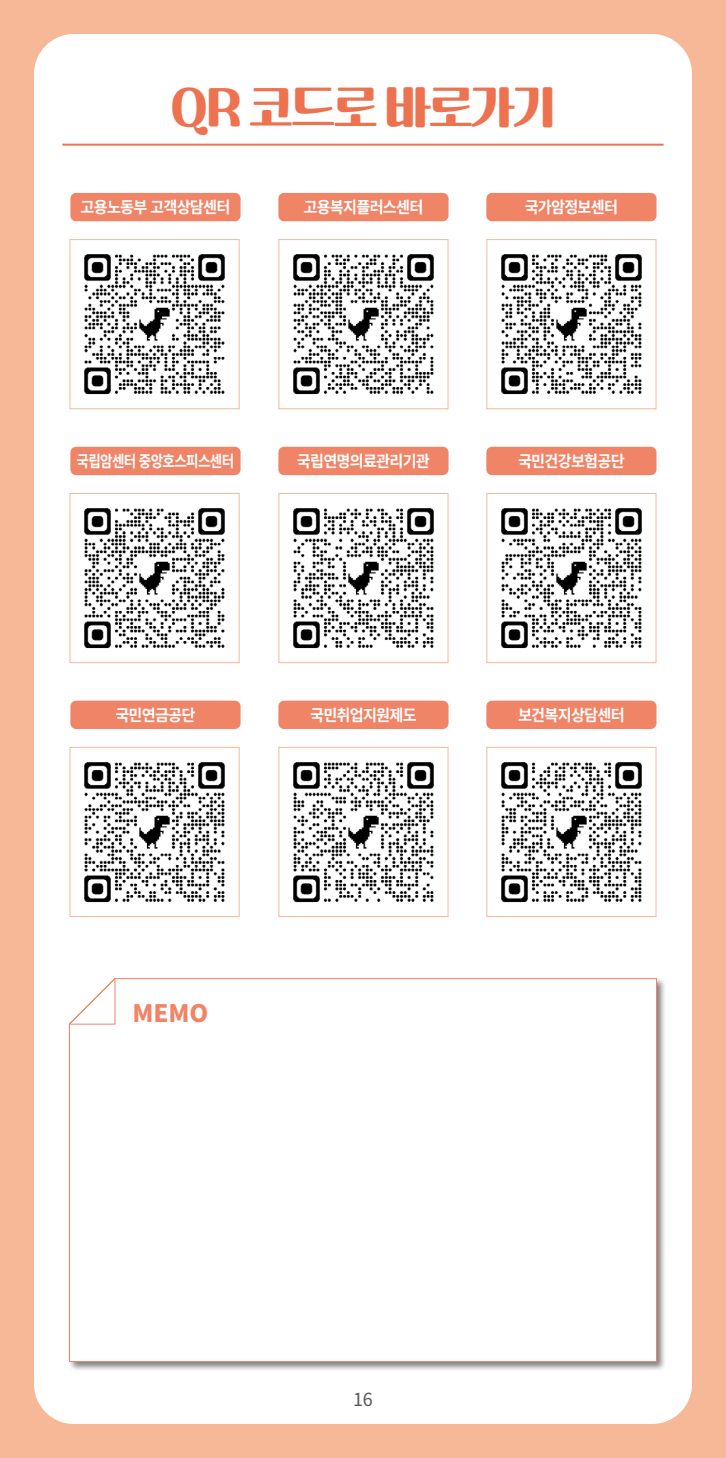
<style>
.page{position:relative;width:726px;height:1458px;background:#fff}
.page>*{position:absolute;margin:0;border:0;box-sizing:border-box;transform-origin:0 0}
.t1{font:46px "OT Ttangsbudaejjigae M";letter-spacing:-.06em;color:#ed724f}
.t2{font:900 24px "Noto Sans KR";color:#ef8467}
.t3{font:18px "Noto Sans KR";color:#595757}
.t4{font:700 16px "Noto Sans KR";letter-spacing:-.05em;color:#fff;scale:.95 1}
.t5{font:700 16px "Noto Sans KR";letter-spacing:-.05em;color:#fff;scale:.85 1}
</style>
<div class="page">
<div style="left:0;top:0;width:726px;height:1457px;background:#f6b896"></div>
<div style="left:34px;top:34px;width:658px;height:1389px;background:#fff;border-radius:40px"></div>
<hr style="left:62px;top:144px;width:601px;height:2px;background:#ed724f">
<img style="left:84px;top:254px;width:141px;height:141px">
<div style="left:69px;top:239px;width:171px;height:170px;border:1px solid #f6b896"></div>
<img style="left:293px;top:254px;width:141px;height:141px">
<div style="left:278px;top:239px;width:170px;height:170px;border:1px solid #f6b896"></div>
<img style="left:501px;top:254px;width:141px;height:141px">
<div style="left:486px;top:239px;width:170px;height:170px;border:1px solid #f6b896"></div>
<div style="left:70px;top:193px;width:170px;height:28px;background:#ef8467;border-radius:6px"></div>
<div style="left:278px;top:193px;width:170px;height:28px;background:#ef8467;border-radius:6px"></div>
<div style="left:486px;top:193px;width:170px;height:28px;background:#ef8467;border-radius:6px"></div>
<img style="left:84px;top:508px;width:141px;height:141px">
<div style="left:69px;top:493px;width:171px;height:170px;border:1px solid #f6b896"></div>
<img style="left:293px;top:508px;width:141px;height:141px">
<div style="left:278px;top:493px;width:170px;height:170px;border:1px solid #f6b896"></div>
<img style="left:501px;top:508px;width:141px;height:141px">
<div style="left:486px;top:493px;width:170px;height:170px;border:1px solid #f6b896"></div>
<div style="left:70px;top:446px;width:170px;height:29px;background:#ef8467;border-radius:6px"></div>
<div style="left:278px;top:446px;width:170px;height:29px;background:#ef8467;border-radius:6px"></div>
<div style="left:486px;top:446px;width:170px;height:29px;background:#ef8467;border-radius:6px"></div>
<img style="left:84px;top:762px;width:141px;height:141px">
<div style="left:69px;top:746px;width:171px;height:170px;border:1px solid #f6b896"></div>
<img style="left:293px;top:762px;width:141px;height:141px">
<div style="left:278px;top:746px;width:170px;height:170px;border:1px solid #f6b896"></div>
<img style="left:501px;top:762px;width:141px;height:141px">
<div style="left:486px;top:746px;width:170px;height:170px;border:1px solid #f6b896"></div>
<div style="left:70px;top:700px;width:170px;height:29px;background:#ef8467;border-radius:6px"></div>
<div style="left:278px;top:700px;width:170px;height:29px;background:#ef8467;border-radius:6px"></div>
<div style="left:486px;top:700px;width:170px;height:29px;background:#ef8467;border-radius:6px"></div>
<div style="left:67px;top:975px;width:600px;height:396px;background:#000;opacity:.5"></div>
<svg style="left:69px;top:977px;width:588px;height:384px"></svg>
<svg style="left:69px;top:977px;width:47px;height:47px"></svg>
<h1 class="t1" style="left:170px;top:85px;width:387px">QR 코드로 바로가기</h1>
<p class="t4" style="left:81px;top:198px;width:159px">고용노동부 고객상담센터</p>
<p class="t4" style="left:303px;top:198px;width:128px">고용복지플러스센터</p>
<p class="t4" style="left:524px;top:198px;width:100px">국가암정보센터</p>
<p class="t5" style="left:77px;top:452px;width:187px">국립암센터 중앙호스피스센터</p>
<p class="t4" style="left:297px;top:452px;width:141px">국립연명의료관리기관</p>
<p class="t4" style="left:518px;top:452px;width:114px">국민건강보험공단</p>
<p class="t4" style="left:115px;top:706px;width:86px">국민연금공단</p>
<p class="t4" style="left:310px;top:706px;width:114px">국민취업지원제도</p>
<p class="t4" style="left:518px;top:706px;width:114px">보건복지상담센터</p>
<h2 class="t2" style="left:132px;top:999px;width:78px">MEMO</h2>
<p class="t3" style="left:353px;top:1388px;width:21px">16</p>
</div>
